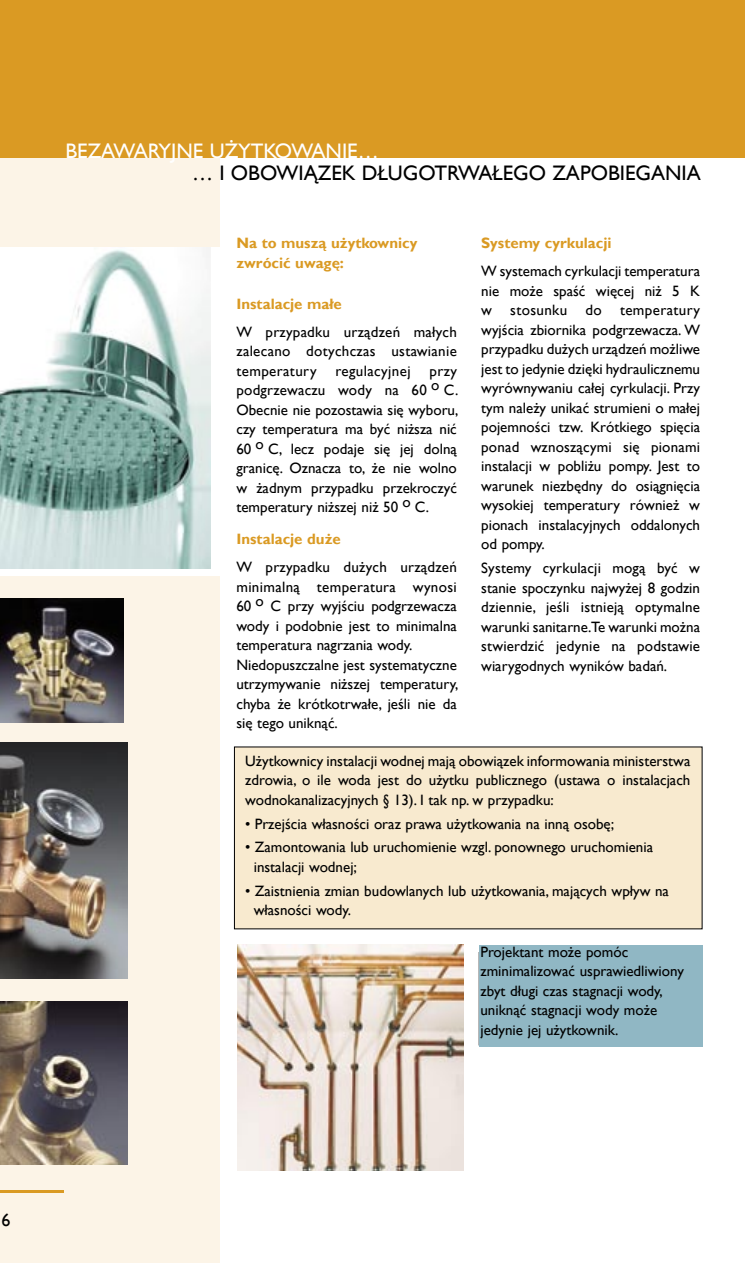
<style>
.page{position:relative;width:745px;height:1263px;background:#fff}
.page>*{position:absolute;margin:0;border:0;box-sizing:border-box;transform-origin:0 0}
.Titel{font:21px "Gill Sans";color:#000}
.Titel-2{font:21px "Gill Sans";color:#fff}
.NrStrony{font:18px "Gill Sans";color:#000}
.Punktator{font:15px/19.5px "Gill Sans";color:#000;text-align:justify}
.Normal_K{font:700 15px/19.5px "Gill Sans";color:#da9a23}
.Punktator-2{font:15px "Gill Sans";letter-spacing:.025em;color:#000}
</style>
<div class="page">
<div style="left:0;top:0;width:219px;height:1263px;background:#fcf4e7"></div>
<hr style="left:744px;top:0;width:1px;height:157px;background:#eac277">
<hr style="left:0;top:1191px;width:64px;height:2px;background:#da9a23">
<div style="left:0;top:0;width:744px;height:157px;background:#da9a23"></div>
<div style="left:234px;top:747px;width:467px;height:182px;background:#f8eacf"></div>
<div style="left:478px;top:945px;width:224px;height:101px;background:#90b7c4"></div>
<div style="left:0;top:247px;width:219px;height:329px;background:#fff"></div>
<img style="left:0;top:247px;width:210px;height:322px">
<img style="left:0;top:1001px;width:128px;height:164px">
<img style="left:0;top:598px;width:123px;height:124px">
<img style="left:0;top:742px;width:128px;height:237px">
<img style="left:237px;top:944px;width:226px;height:226px">
<p class="Titel-2" style="left:65px;top:138px;width:315px">BEZAWARYJNE UŻYTKOWANIE…</p>
<p class="Titel" style="left:192px;top:161px;width:510px">… I OBOWIĄZEK DŁUGOTRWAŁEGO ZAPOBIEGANIA</p>
<p class="Normal_K" style="left:236px;top:234px;width:182px">Na to muszą użytkownicy zwrócić uwagę:</p>
<p class="Normal_K" style="left:236px;top:294px;width:107px">Instalacje małe</p>
<p class="Punktator" style="left:236px;top:322px;width:222px">W przypadku urządzeń małych zalecano dotychczas ustawianie temperatury</p>
<p class="Normal_K" style="left:481px;top:234px;width:132px">Systemy cyrkulacji</p>
<p class="Punktator" style="left:481px;top:262px;width:220px">W systemach cyrkulacji temperatura nie może spaść więcej niż 5 K w stosunku do temperatury wyjścia zbiornika podgrzewacza. W przypadku dużych urządzeń możliwe jest to jedynie dzięki hydraulicznemu wyrównywaniu całej cyrkulacji. Przy tym należy unikać strumieni o małej pojemności tzw. Krótkiego spięcia ponad wznoszącymi się pionami instalacji w pobliżu pompy. Jest to warunek niezbędny do osiągnięcia wysokiej temperatury również w pionach instalacyjnych oddalonych od pompy.</p>
<p class="Punktator" style="left:481px;top:559px;width:220px">Systemy cyrkulacji mogą być w stanie spoczynku najwyżej 8 godzin dziennie, jeśli istnieją optymalne warunki sanitarne.Te warunki można stwierdzić jedynie na podstawie wiarygodnych wyników badań.</p>
<p class="Punktator-2" style="left:335px;top:362px;width:77px">regulacyjnej</p>
<p class="Punktator" style="left:236px;top:361px;width:223px;text-indent:193px">przy podgrzewaczu wody na 60 o C.<br>Obecnie nie pozostawia się wyboru, czy temperatura ma być niższa nić 60 o C, lecz podaje się jej dolną granicę. Oznacza to, że nie wolno w żadnym przypadku przekroczyć temperatury niższej niż 50 o C.</p>
<p class="Normal_K" style="left:236px;top:530px;width:106px">Instalacje duże</p>
<p class="Punktator" style="left:236px;top:558px;width:222px">W przypadku dużych urządzeń minimalną temperatura wynosi 60 o C przy wyjściu podgrzewacza wody i podobnie jest to minimalna temperatura nagrzania wody.</p>
<p class="Punktator" style="left:236px;top:655px;width:223px">Niedopuszczalne jest systematyczne utrzymywanie niższej temperatury, chyba że krótkotrwałe, jeśli nie da się tego uniknąć.</p>
<p class="Punktator" style="left:245px;top:751px;width:446px">Użytkownicy instalacji wodnej mają obowiązek informowania ministerstwa zdrowia, o ile woda jest do użytku publicznego (ustawa o instalacjach wodnokanalizacyjnych § 13). I tak np. w przypadku:</p>
<p class="Punktator" style="left:245px;top:814px;width:370px">• Przejścia własności oraz prawa użytkowania na inną osobę;</p>
<p class="Punktator" style="left:253px;top:838px;width:400px;text-indent:-9px">• Zamontowania lub uruchomienie wzgl. ponownego uruchomienia instalacji wodnej;</p>
<p class="Punktator" style="left:253px;top:881px;width:416px;text-indent:-9px">• Zaistnienia zmian budowlanych lub użytkowania, mających wpływ na własności wody.</p>
<p class="Punktator" style="left:480px;top:942px;width:205px;text-align:left">Projektant może pomóc zminimalizować usprawiedliwiony zbyt długi czas stagnacji wody, uniknąć stagnacji wody może jedynie jej użytkownik.</p>
<p class="NrStrony" style="left:1px;top:1209px;width:10px">6</p>
</div>
